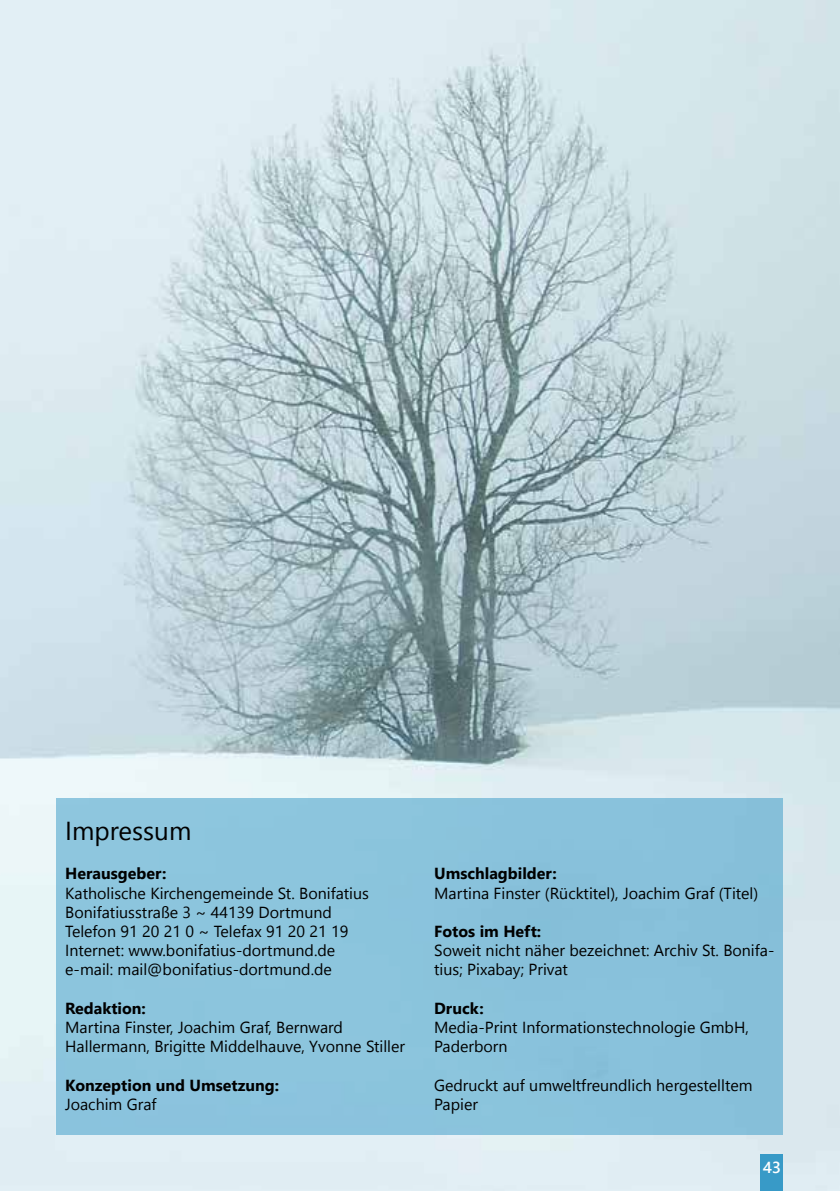
<style>
.page{position:relative;width:840px;height:1191px;background:#fff}
.page>*{position:absolute;margin:0;border:0;box-sizing:border-box;transform-origin:0 0}
.t1{font:26px "Segoe UI";color:#000}
.t2{font:16px/19.2px "Segoe UI";color:#000}
.t3{font:700 16px "Segoe UI";color:#000}
.t4{font:600 16px "Segoe UI";color:#fff}
</style>
<div class="page">
<img style="left:0;top:0;width:839px;height:1191px">
<div style="left:57px;top:798px;width:725px;height:336px;background:#8ac3dc"></div>
<div style="left:760px;top:1154px;width:22px;height:37px;background:#389ac7"></div>
<h1 class="t1" style="left:65px;top:809px;width:128px">Impressum</h1>
<p class="t3" style="left:65px;top:860px;width:103px">Herausgeber:</p>
<p class="t2" style="left:65px;top:883px;width:305px">Katholische Kirchengemeinde St. Bonifatius Bonifatiusstraße 3 ~ 44139 Dortmund Telefon 91 20 21 0 ~ Telefax 91 20 21 19<br>Internet: www.bonifatius-dortmund.de e-mail: mail@bonifatius-dortmund.de</p>
<p class="t3" style="left:65px;top:995px;width:82px">Redaktion:</p>
<p class="t2" style="left:65px;top:1017px;width:341px">Martina Finster, Joachim Graf, Bernward<br>Hallermann, Brigitte Middelhauve, Yvonne Stiller</p>
<p class="t3" style="left:65px;top:1072px;width:215px">Konzeption und Umsetzung:</p>
<p class="t2" style="left:65px;top:1094px;width:93px">Joachim Graf</p>
<p class="t3" style="left:434px;top:860px;width:124px">Umschlagbilder:</p>
<p class="t2" style="left:434px;top:883px;width:325px">Martina Finster (Rücktitel), Joachim Graf (Titel)</p>
<p class="t3" style="left:434px;top:918px;width:109px">Fotos im Heft:</p>
<p class="t2" style="left:434px;top:940px;width:341px">Soweit nicht näher bezeichnet: Archiv St. Bonifa&shy;tius; Pixabay; Privat</p>
<p class="t3" style="left:434px;top:995px;width:51px">Druck:</p>
<p class="t2" style="left:434px;top:1017px;width:316px">Media-Print Informationstechnologie GmbH,<br>Paderborn</p>
<p class="t2" style="left:434px;top:1075px;width:320px">Gedruckt auf umweltfreundlich hergestelltem<br>Papier</p>
<p class="t4" style="left:762px;top:1155px;width:20px">43</p>
</div>
